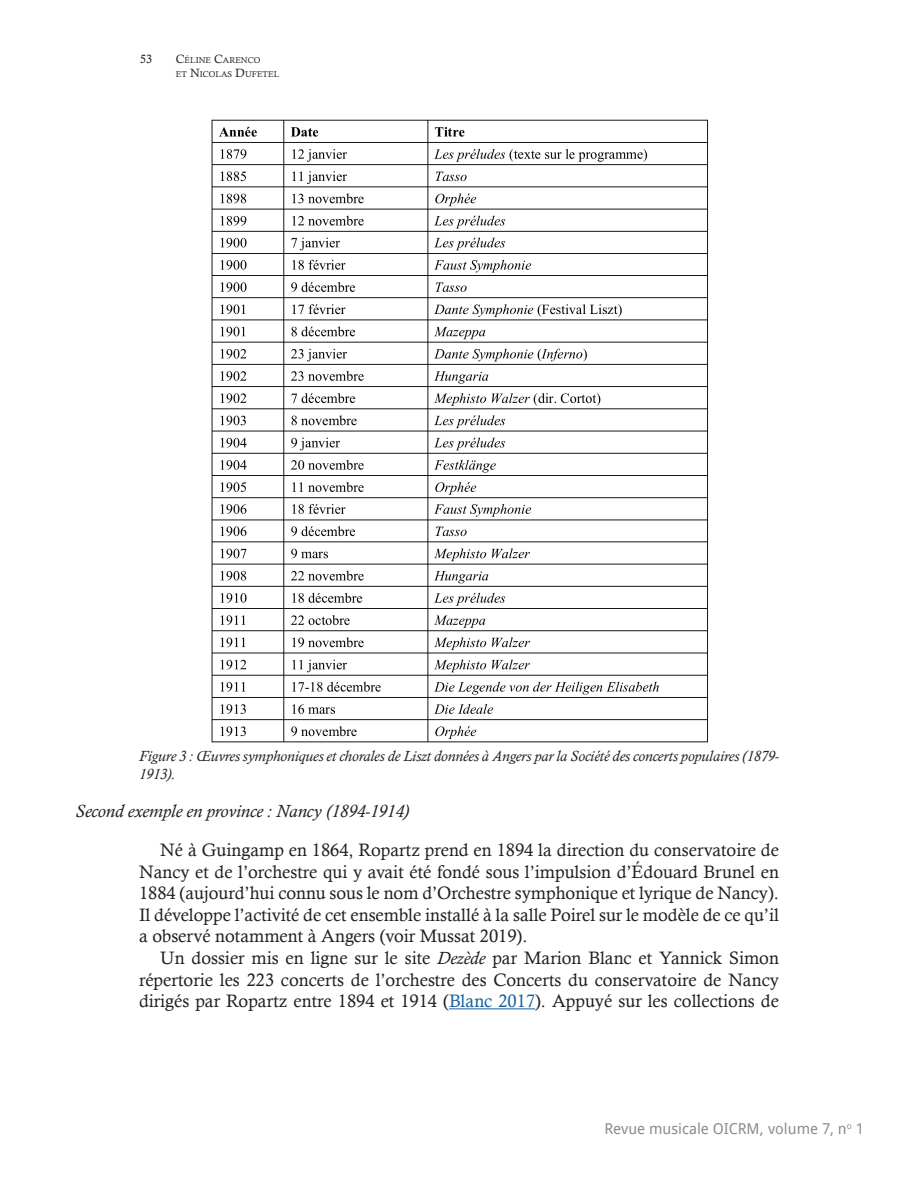
<style>
.page{position:relative;width:918px;height:1188px;background:#fff}
.page>*{position:absolute;margin:0;border:0;box-sizing:border-box;transform-origin:0 0}
.TEXTE_PLAIN_ARTICLE{font:18px/21.6px "Calisto";color:#231f20;text-align:justify}
.t1{font:italic 18px "Calisto";color:#231f20}
.TITRE_FIGURE_RMO{font:italic 15px/18px "Calisto";color:#231f20}
.t2{font:15px "Droid Sans";color:#8a8c8f}
.t3{font:12px "Calisto";color:#231f20}
.t4{font:8.4px/14.4px "Calisto";color:#231f20}
.s1{font-size:12px}
.s2{font-style:italic}
.s3{color:#175d9e}
</style>
<div class="page">
<hr style="left:449px;top:1008px;width:86px;height:1px;background:#175d9e">
<img style="left:211px;top:119px;width:497px;height:624px">
<p class="t3" style="left:140px;top:52px;width:14px">53</p>
<p class="t4" style="left:176px;top:53px;width:105px"><span class="s1">C</span>ÉLINE <span class="s1">C</span>ARENCO<br>ET <span class="s1">N</span>ICOLAS <span class="s1">D</span>UFETEL</p>
<p class="TITRE_FIGURE_RMO" style="left:139px;top:747px;width:641px">Figure 3 : Œuvres symphoniques et chorales de Liszt données à Angers par la Société des concerts populaires (1879-<br>1913).</p>
<p class="t1" style="left:75px;top:801px;width:335px">Second exemple en province : Nancy (1894-1914)</p>
<p class="TEXTE_PLAIN_ARTICLE" style="left:139px;top:839px;width:641px;text-indent:21px">Né à Guingamp en 1864, Ropartz prend en 1894 la direction du conservatoire de Nancy et de l’orchestre qui y avait été fondé sous l’impulsion d’Édouard Brunel en 1884 (aujourd’hui connu sous le nom d’Orchestre symphonique et lyrique de Nancy).<br>Il développe l’activité de cet ensemble installé à la salle Poirel sur le modèle de ce qu’il a observé notamment à Angers (voir Mussat 2019).</p>
<p class="TEXTE_PLAIN_ARTICLE" style="left:139px;top:947px;width:641px;text-indent:21px">Un dossier mis en ligne sur le site <span class="s2">Dezède</span> par Marion Blanc et Yannick Simon répertorie les 223 concerts de l’orchestre des Concerts du conservatoire de Nancy dirigés par Ropartz entre 1894 et 1914 (<span class="s3">Blanc 2017</span>). Appuyé sur les collections de</p>
<p class="t2" style="left:604px;top:1118px;width:261px">Revue musicale OICRM, volume 7, n<sup>o</sup> 1</p>
</div>
